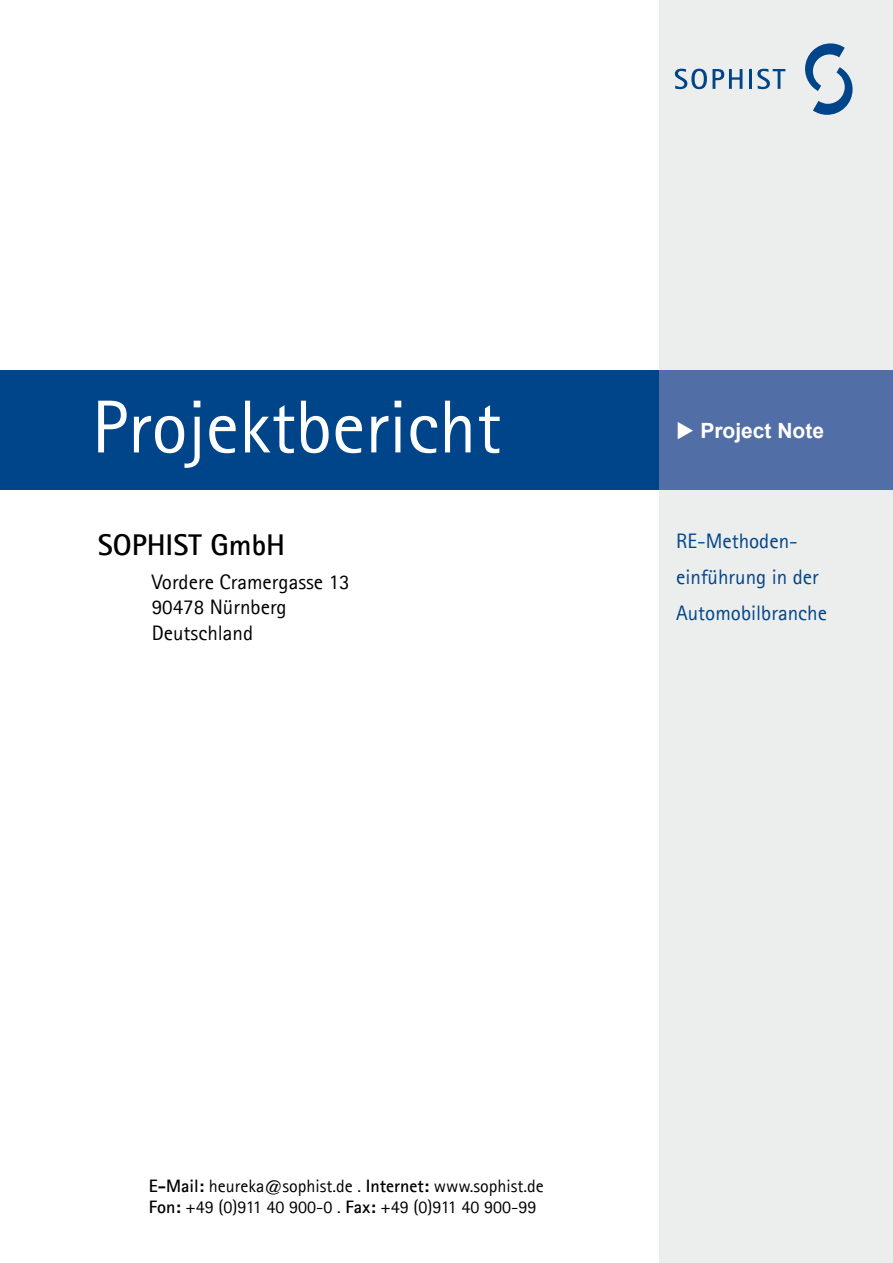
<style>
.page{position:relative;width:893px;height:1263px;background:#fff}
.page>*{position:absolute;margin:0;border:0;box-sizing:border-box;transform-origin:0 0}
.t1{font:75px "Agfa Rotis Sans Serif";color:#fff}
.t2{font:700 30px "Agfa Rotis Sans Serif";color:#000}
.t3{font:21px/25.5px "Agfa Rotis Sans Serif";color:#000}
.t4{font:21px/36px "Agfa Rotis Sans Serif";color:#004489}
.t5{font:700 21px "Arial";color:#fff}
.t6{font:18px/21.6px "Agfa Rotis Sans Serif";color:#000}
.s1{font-weight:700}
</style>
<div class="page">
<div style="left:659px;top:0;width:234px;height:1263px;background:#eceded"></div>
<div style="left:0;top:370px;width:893px;height:119px;background:#004489"></div>
<div style="left:659px;top:370px;width:234px;height:119px;background:#526ea6"></div>
<svg style="left:675px;top:69px;width:67px;height:20px"></svg>
<hr style="left:749px;top:69px;width:3px;height:20px;background:#004489">
<svg style="left:757px;top:69px;width:28px;height:20px"></svg>
<svg style="left:805px;top:43px;width:48px;height:72px"></svg>
<h1 class="t1" style="left:92px;top:383px;width:411px">Projektbericht</h1>
<h2 class="t2" style="left:98px;top:526px;width:189px">SOPHIST GmbH</h2>
<p class="t3" style="left:152px;top:569px;width:199px">Vordere Cramergasse 13<br>90478 Nürnberg<br>Deutschland</p>
<p class="t5" style="left:676px;top:416px;width:149px">◆ Project Note</p>
<p class="t4" style="left:676px;top:523px;width:152px">RE-Methoden&shy;einführung in der<br>Automobilbranche</p>
<p class="t6" style="left:149px;top:1174px;width:396px"><span class="s1">E-Mail:</span> heureka@sophist.de . <span class="s1">Internet:</span> www.sophist.de<br><span class="s1">Fon:</span> +49 (0)911 40 900-0 . <span class="s1">Fax:</span> +49 (0)911 40 900-99</p>
</div>
